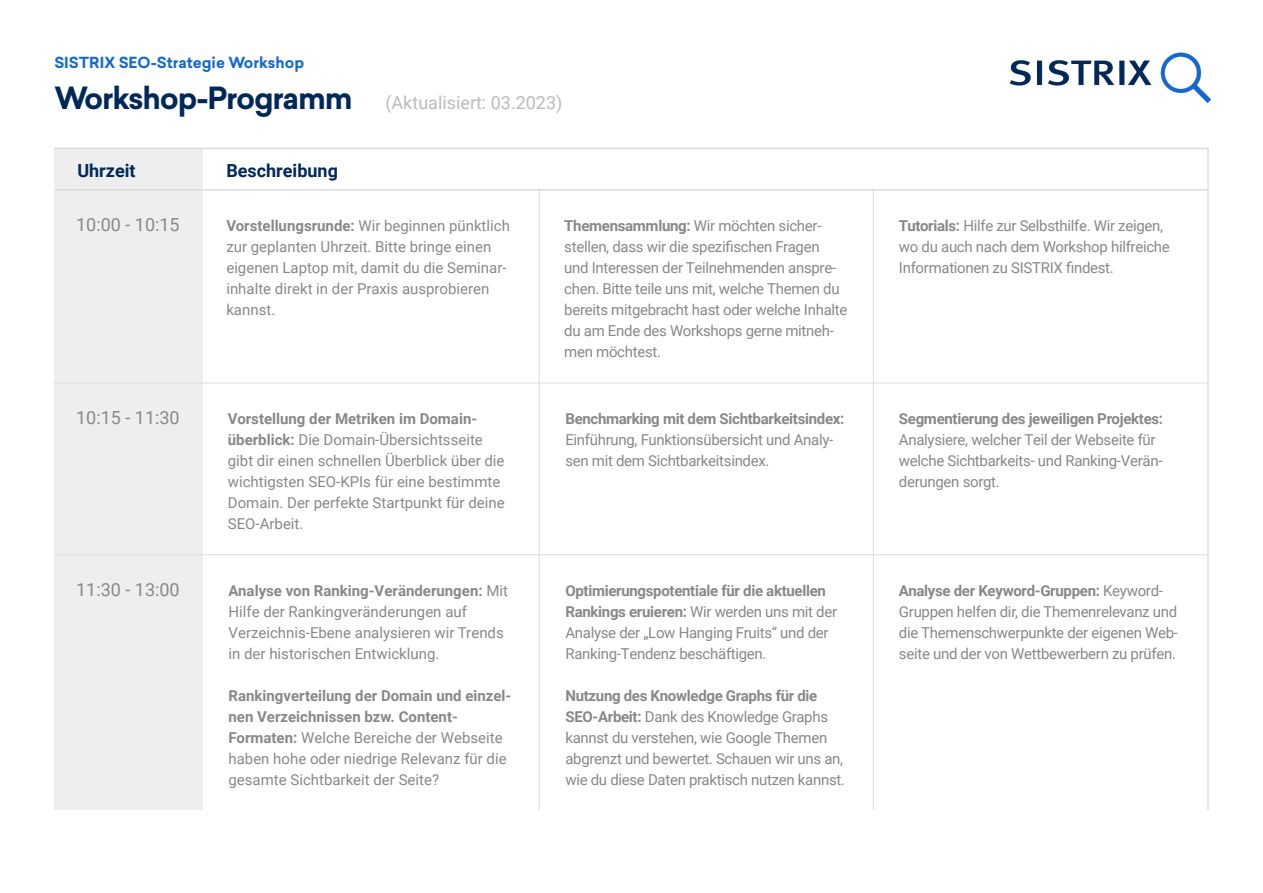
<style>
.page{position:relative;width:1263px;height:893px;background:#fff}
.page>*{position:absolute;margin:0;border:0;box-sizing:border-box;transform-origin:0 0}
.t1{font:18px "Roboto";color:#bbb}
.t2{font:18px "Roboto";color:#888}
.t3{font:700 18px "Roboto";color:#00285a}
.t4{font:15px/21px "Roboto";letter-spacing:-.02em;color:#888}
.t5{font:15px/21px "Roboto";color:#888}
.t6{font:700 15px "Roboto";letter-spacing:-.02em;color:#888}
.t7{font:700 15px "Sailec";color:#1269d3}
.s1{font-family:"Sailec";font-weight:700;font-size:30px;color:#00285a}
.s2{font-weight:700}
</style>
<div class="page">
<div style="left:54px;top:149px;width:148px;height:661px;background:#eee"></div>
<hr style="left:54px;top:189px;width:1154px;height:2px;background:#ddd">
<hr style="left:54px;top:383px;width:1154px;height:1px;background:#ddd">
<hr style="left:539px;top:188px;width:1px;height:622px;background:#ddd">
<hr style="left:873px;top:188px;width:1px;height:622px;background:#ddd">
<hr style="left:1207px;top:148px;width:2px;height:662px;background:#ddd">
<hr style="left:54px;top:554px;width:1154px;height:1px;background:#ddd">
<img style="left:1009px;top:52px;width:203px;height:51px">
<hr style="left:54px;top:148px;width:1154px;height:1px;background:#ddd">
<p class="t7" style="left:54px;top:52px;width:251px">SISTRIX SEO-Strategie Workshop</p>
<p class="t1" style="left:54px;top:90px;width:510px"><span class="s1">Workshop-Programm</span> (Aktualisiert: 03.2023)</p>
<p class="t3" style="left:77px;top:158px;width:60px">Uhrzeit</p>
<p class="t3" style="left:226px;top:158px;width:113px">Beschreibung</p>
<p class="t2" style="left:76px;top:212px;width:105px">10:00 - 10:15</p>
<p class="t5" style="left:226px;top:215px;width:285px"><span class="s2">Vorstellungsrunde:</span> Wir beginnen pünktlich zur geplanten Uhrzeit. Bitte bringe einen eigenen Laptop mit, damit du die Seminar&shy;inhalte direkt in der Praxis ausprobieren kannst.</p>
<p class="t4" style="left:564px;top:215px;width:285px"><span class="s2">Themensammlung:</span> Wir möchten sicher&shy;stellen, dass wir die spezifischen Fragen und Interessen der Teilnehmenden anspre&shy;chen. Bitte teile uns mit, welche Themen du bereits mitgebracht hast oder welche Inhalte du am Ende des Workshops gerne mitneh&shy;men möchtest.</p>
<p class="t4" style="left:899px;top:215px;width:272px"><span class="s2">Tutorials:</span> Hilfe zur Selbsthilfe. Wir zeigen, wo du auch nach dem Workshop hilfreiche<br>Informationen zu SISTRIX findest.</p>
<p class="t2" style="left:76px;top:405px;width:105px">10:15 - 11:30</p>
<p class="t5" style="left:228px;top:408px;width:278px"><span class="s2">Vorstellung der Metriken im Domain&shy;überblick:</span> Die Domain-Übersichtsseite gibt dir einen schnellen Überblick über die wichtigsten SEO-KPIs für eine bestimmte Domain. Der perfekte Startpunkt für deine SEO-Arbeit.</p>
<p class="t6" style="left:565px;top:408px;width:280px">Benchmarking mit dem Sichtbarkeitsindex:</p>
<p class="t4" style="left:565px;top:429px;width:269px">Einführung, Funktionsübersicht und Analy&shy;sen mit dem Sichtbarkeitsindex.</p>
<p class="t2" style="left:76px;top:577px;width:105px">11:30 - 13:00</p>
<p class="t5" style="left:228px;top:580px;width:281px"><span class="s2">Analyse von Ranking-Veränderungen:</span> Mit Hilfe der Rankingveränderungen auf Verzeichnis-Ebene analysieren wir Trends in der historischen Entwicklung.</p>
<p class="t5" style="left:228px;top:684px;width:284px"><span class="s2">Rankingverteilung der Domain und einzel&shy;nen Verzeichnissen bzw. Content-Formaten:</span> Welche Bereiche der Webseite haben hohe oder niedrige Relevanz für die gesamte Sichtbarkeit der Seite?</p>
<p class="t4" style="left:565px;top:580px;width:273px"><span class="s2">Optimierungspotentiale für die aktuellen Rankings eruieren:</span> Wir werden uns mit der Analyse der „Low Hanging Fruits“ und der Ranking-Tendenz beschäftigen.</p>
<p class="t4" style="left:565px;top:684px;width:281px"><span class="s2">Nutzung des Knowledge Graphs für die SEO-Arbeit:</span> Dank des Knowledge Graphs kannst du verstehen, wie Google Themen abgrenzt und bewertet. Schauen wir uns an, wie du diese Daten praktisch nutzen kannst.</p>
<p class="t6" style="left:899px;top:408px;width:266px">Segmentierung des jeweiligen Projektes:</p>
<p class="t4" style="left:899px;top:429px;width:265px">Analysiere, welcher Teil der Webseite für welche Sichtbarkeits- und Ranking-Verän&shy;derungen sorgt.</p>
<p class="t4" style="left:899px;top:580px;width:281px"><span class="s2">Analyse der Keyword-Gruppen:</span> Keyword-Gruppen helfen dir, die Themenrelevanz und die Themenschwerpunkte der eigenen Web&shy;seite und der von Wettbewerbern zu prüfen.</p>
</div>
